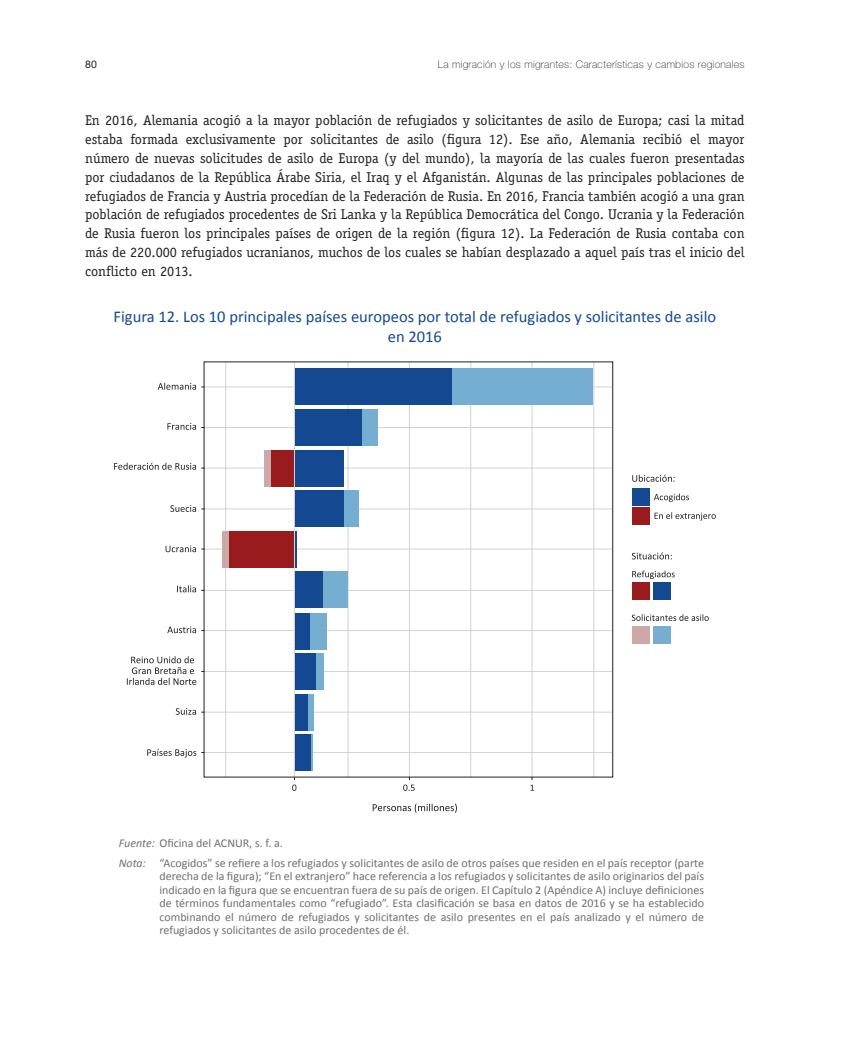
<style>
.page{position:relative;width:851px;height:1063px;background:#fff}
.page>*{position:absolute;margin:0;border:0;box-sizing:border-box;transform-origin:0 0}
.t1{font:16.5px/19.8px "Calibri";color:#144991;text-align:center}
.t2{font:14.25px/18.8px "Officina Serif";color:#231f20;text-align:justify}
.t3{font:12px/13.5px "Calibri";color:#6d6f71}
.t4{font:100 10.5px "Helvetica Neue";letter-spacing:.025em;color:#231f20}
.t5{font:10.5px "Helvetica Neue";color:#231f20}
.s1{font-style:italic}
</style>
<div class="page">
<hr style="left:470px;top:362px;width:1px;height:415px;background:#d1d3d4">
<hr style="left:204px;top:387px;width:408px;height:1px;background:#d1d3d4">
<hr style="left:204px;top:427px;width:408px;height:1px;background:#d1d3d4">
<hr style="left:204px;top:468px;width:408px;height:1px;background:#d1d3d4">
<hr style="left:204px;top:509px;width:408px;height:1px;background:#d1d3d4">
<hr style="left:204px;top:549px;width:408px;height:1px;background:#d1d3d4">
<hr style="left:204px;top:590px;width:408px;height:1px;background:#d1d3d4">
<hr style="left:204px;top:630px;width:408px;height:1px;background:#d1d3d4">
<hr style="left:204px;top:671px;width:408px;height:1px;background:#d1d3d4">
<hr style="left:204px;top:712px;width:408px;height:1px;background:#d1d3d4">
<hr style="left:204px;top:752px;width:408px;height:1px;background:#d1d3d4">
<hr style="left:225px;top:362px;width:1px;height:415px;background:#d1d3d4">
<hr style="left:348px;top:362px;width:1px;height:415px;background:#d1d3d4">
<hr style="left:409px;top:362px;width:1px;height:415px;background:#d1d3d4">
<hr style="left:531px;top:362px;width:1px;height:415px;background:#d1d3d4">
<hr style="left:593px;top:362px;width:1px;height:415px;background:#d1d3d4">
<svg style="left:292px;top:777px;width:4px;height:14px"></svg>
<svg style="left:403px;top:777px;width:11px;height:14px"></svg>
<svg style="left:372px;top:804px;width:85px;height:9px"></svg>
<svg style="left:158px;top:383px;width:46px;height:7px"></svg>
<svg style="left:167px;top:423px;width:37px;height:7px"></svg>
<svg style="left:114px;top:463px;width:90px;height:7px"></svg>
<svg style="left:165px;top:545px;width:39px;height:7px"></svg>
<svg style="left:177px;top:585px;width:27px;height:7px"></svg>
<svg style="left:176px;top:708px;width:28px;height:7px"></svg>
<svg style="left:147px;top:749px;width:57px;height:9px"></svg>
<svg style="left:167px;top:626px;width:37px;height:7px"></svg>
<svg style="left:127px;top:656px;width:77px;height:29px"></svg>
<svg style="left:170px;top:505px;width:34px;height:7px"></svg>
<div style="left:294px;top:368px;width:299px;height:37px;background:#76aed1"></div>
<div style="left:294px;top:409px;width:84px;height:37px;background:#76aed1"></div>
<div style="left:294px;top:490px;width:65px;height:37px;background:#76aed1"></div>
<div style="left:294px;top:571px;width:54px;height:37px;background:#76aed1"></div>
<div style="left:294px;top:734px;width:19px;height:37px;background:#76aed1"></div>
<div style="left:294px;top:653px;width:30px;height:37px;background:#76aed1"></div>
<div style="left:294px;top:653px;width:22px;height:37px;background:#144991"></div>
<div style="left:294px;top:694px;width:20px;height:36px;background:linear-gradient(to bottom,#76aed1,#76aed1)"></div>
<div style="left:294px;top:613px;width:32px;height:36px;background:#76aed1"></div>
<div style="left:222px;top:531px;width:72px;height:37px;background:#cda8a8"></div>
<hr style="left:294px;top:531px;width:3px;height:37px;background:#144991">
<div style="left:263px;top:450px;width:31px;height:37px;background:#cda8a8"></div>
<div style="left:294px;top:450px;width:50px;height:37px;background:#144991"></div>
<svg style="left:530px;top:777px;width:4px;height:14px"></svg>
<div style="left:294px;top:368px;width:158px;height:37px;background:#144991"></div>
<div style="left:294px;top:409px;width:67px;height:37px;background:#144991"></div>
<div style="left:271px;top:450px;width:23px;height:37px;background:#991b1e"></div>
<div style="left:294px;top:490px;width:50px;height:37px;background:#144991"></div>
<div style="left:229px;top:531px;width:65px;height:37px;background:#991b1e"></div>
<div style="left:294px;top:571px;width:29px;height:37px;background:#144991"></div>
<div style="left:294px;top:613px;width:16px;height:36px;background:#144991"></div>
<div style="left:294px;top:694px;width:13px;height:36px;background:#144991"></div>
<div style="left:294px;top:734px;width:17px;height:37px;background:#144991"></div>
<hr style="left:294px;top:362px;width:1px;height:415px;background:#d1d3d4">
<svg style="left:632px;top:475px;width:42px;height:7px"></svg>
<svg style="left:631px;top:552px;width:40px;height:7px"></svg>
<div style="left:632px;top:489px;width:17px;height:17px;background:#144991"></div>
<div style="left:632px;top:507px;width:17px;height:17px;background:#991b1e"></div>
<svg style="left:654px;top:494px;width:35px;height:8px"></svg>
<svg style="left:654px;top:512px;width:61px;height:9px"></svg>
<div style="left:632px;top:583px;width:17px;height:17px;background:#991b1e"></div>
<div style="left:653px;top:583px;width:17px;height:17px;background:#144991"></div>
<svg style="left:632px;top:571px;width:42px;height:8px"></svg>
<div style="left:632px;top:626px;width:17px;height:18px;background:#cda8a8"></div>
<div style="left:653px;top:626px;width:17px;height:18px;background:#76aed1"></div>
<svg style="left:631px;top:614px;width:77px;height:7px"></svg>
<p class="t5" style="left:85px;top:58px;width:13px">80</p>
<p class="t4" style="left:438px;top:58px;width:308px">La migración y los migrantes: Características y cambios regionales</p>
<p class="t2" style="left:85px;top:111px;width:661px">En 2016, Alemania acogió a la mayor población de refugiados y solicitantes de asilo de Europa; casi la mitad estaba formada exclusivamente por solicitantes de asilo (figura 12). Ese año, Alemania recibió el mayor número de nuevas solicitudes de asilo de Europa (y del mundo), la mayoría de las cuales fueron presentadas por ciudadanos de la República Árabe Siria, el Iraq y el Afganistán. Algunas de las principales poblaciones de refugiados de Francia y Austria procedían de la Federación de Rusia. En 2016, Francia también acogió a una gran población de refugiados procedentes de Sri Lanka y la República Democrática del Congo. Ucrania y la Federación de Rusia fueron los principales países de origen de la región (figura 12). La Federación de Rusia contaba con más de 220.000 refugiados ucranianos, muchos de los cuales se habían desplazado a aquel país tras el inicio del conflicto en 2013.</p>
<p class="t1" style="left:113px;top:307px;width:604px">Figura 12. Los 10 principales países europeos por total de refugiados y solicitantes de asilo en 2016</p>
<p class="t3" style="left:119px;top:833px;width:586px;line-height:20.2px"><span class="s1">Fuente:</span> Oficina del ACNUR, s. f. a.<br><span class="s1">Nota:</span> “Acogidos” se refiere a los refugiados y solicitantes de asilo de otros países que residen en el país receptor (parte</p>
<p class="t3" style="left:159px;top:870px;width:546px;text-align:justify">derecha de la figura); “En el extranjero” hace referencia a los refugiados y solicitantes de asilo originarios del país indicado en la figura que se encuentran fuera de su país de origen. El Capítulo 2 (Apéndice A) incluye definiciones de términos fundamentales como “refugiado”. Esta clasificación se basa en datos de 2016 y se ha establecido combinando el número de refugiados y solicitantes de asilo presentes en el país analizado y el número de refugiados y solicitantes de asilo procedentes de él.</p>
</div>
